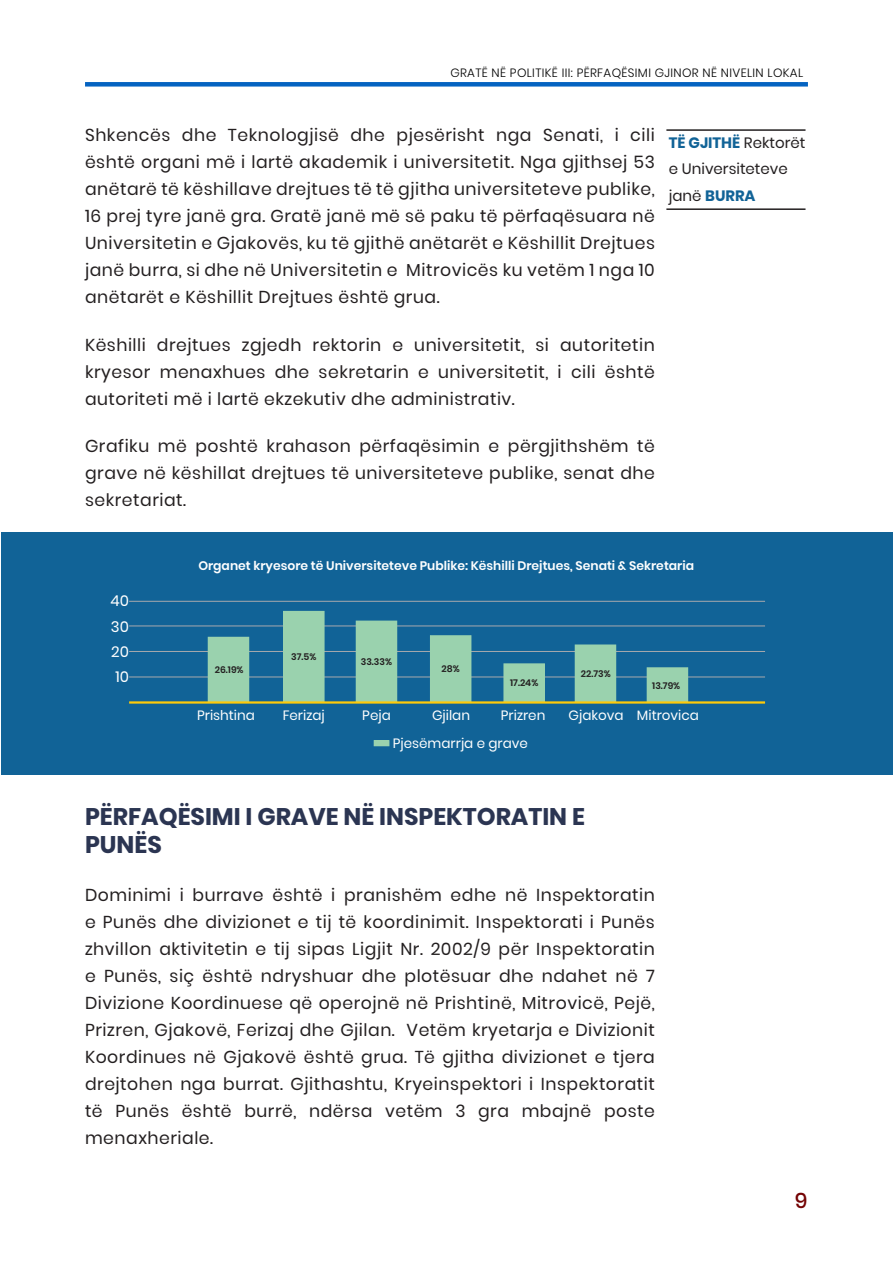
<style>
.page{position:relative;width:893px;height:1263px;background:#fff}
.page>*{position:absolute;margin:0;border:0;box-sizing:border-box;transform-origin:0 0}
.Heading_1{font:700 24px/28.8px "Poppins";color:#2b3552}
.t1{font:500 21px "Poppins";color:#740304}
.t2{font:17.25px/27px "Poppins";letter-spacing:.03em;color:#231f20;text-align:justify}
.t3{font:15px/26.4px "Poppins";color:#231f20}
.t4{font:15px "Poppins";color:#fff}
.t5{font:13.5px "Poppins";color:#fff}
.t6{font:600 12.45px "Poppins";color:#fff}
.t7{font:300 12px "Poppins";letter-spacing:.03em;color:#000}
.t8{font:600 9.3px "Poppins";color:#231f20}
.s1{font-weight:700;color:#116397}
</style>
<div class="page">
<div style="left:85px;top:82px;width:723px;height:5px;background:#0563c1"></div>
<hr style="left:666px;top:129px;width:139px;height:2px;background:#231f20">
<hr style="left:666px;top:208px;width:139px;height:2px;background:#231f20">
<div style="left:1px;top:533px;width:891px;height:242px;background:#116397"></div>
<hr style="left:129px;top:677px;width:636px;height:1px;background:#a8a9ad">
<hr style="left:129px;top:651px;width:636px;height:1px;background:#a8a9ad">
<hr style="left:129px;top:626px;width:636px;height:1px;background:#a8a9ad">
<hr style="left:129px;top:601px;width:636px;height:1px;background:#a8a9ad">
<div style="left:208px;top:637px;width:41px;height:65px;background:#9ad2ae"></div>
<div style="left:284px;top:611px;width:40px;height:91px;background:#9ad2ae"></div>
<div style="left:283px;top:611px;width:41px;height:92px;border:1px solid #9ad2ae"></div>
<div style="left:356px;top:621px;width:41px;height:81px;background:#9ad2ae"></div>
<div style="left:430px;top:636px;width:41px;height:66px;background:#9ad2ae"></div>
<div style="left:430px;top:635px;width:41px;height:68px;border:1px solid #9ad2ae"></div>
<div style="left:504px;top:664px;width:40px;height:38px;background:#9ad2ae"></div>
<div style="left:504px;top:663px;width:41px;height:40px;border:1px solid #9ad2ae"></div>
<div style="left:575px;top:645px;width:41px;height:57px;background:#9ad2ae"></div>
<div style="left:647px;top:668px;width:41px;height:34px;background:#9ad2ae"></div>
<div style="left:647px;top:667px;width:41px;height:36px;border:1px solid #9ad2ae"></div>
<hr style="left:129px;top:701px;width:636px;height:3px;background:#feca0a">
<div style="left:374px;top:741px;width:15px;height:5px;background:#9ad2ae"></div>
<div style="left:374px;top:740px;width:15px;height:6px;border:1px solid #9ad2ae"></div>
<p class="t7" style="left:450px;top:65px;width:354px">GRATË NË POLITIKË III: PËRFAQËSIMI GJINOR NË NIVELIN LOKAL</p>
<p class="t2" style="left:85px;top:122px;width:571px">Shkencës dhe Teknologjisë dhe pjesërisht nga Senati, i cili është organi më i lartë akademik i universitetit. Nga gjithsej 53 anëtarë të këshillave drejtues të të gjitha universiteteve publike, 16 prej tyre janë gra. Gratë janë më së paku të përfaqësuara në Universitetin e Gjakovës, ku të gjithë anëtarët e Këshillit Drejtues janë burra, si dhe në Universitetin e Mitrovicës ku vetëm 1 nga 10 anëtarët e Këshillit Drejtues është grua.</p>
<p class="t2" style="left:85px;top:331px;width:571px">Këshilli drejtues zgjedh rektorin e universitetit, si autoritetin kryesor menaxhues dhe sekretarin e universitetit, i cili është autoriteti më i lartë ekzekutiv dhe administrativ.</p>
<p class="t2" style="left:85px;top:433px;width:571px">Grafiku më poshtë krahason përfaqësimin e përgjithshëm të grave në këshillat drejtues të universiteteve publike, senat dhe sekretariat.</p>
<p class="t3" style="left:669px;top:129px;width:138px"><span class="s1">TË GJITHË</span> Rektorët e Universiteteve janë <span class="s1">BURRA</span></p>
<p class="t4" style="left:110px;top:592px;width:20px">40</p>
<p class="t4" style="left:111px;top:618px;width:20px">30</p>
<p class="t4" style="left:111px;top:643px;width:19px">20</p>
<p class="t4" style="left:116px;top:668px;width:15px">10</p>
<p class="t6" style="left:198px;top:559px;width:497px">Organet kryesore të Universiteteve Publike: Këshilli Drejtues, Senati &amp; Sekretaria</p>
<p class="t8" style="left:215px;top:664px;width:30px">26.19%</p>
<p class="t8" style="left:291px;top:652px;width:27px">37.5%</p>
<p class="t8" style="left:361px;top:656px;width:33px">33.33%</p>
<p class="t8" style="left:442px;top:664px;width:20px">28%</p>
<p class="t8" style="left:510px;top:678px;width:30px">17.24%</p>
<p class="t8" style="left:581px;top:668px;width:31px">22.73%</p>
<p class="t8" style="left:652px;top:680px;width:29px">13.79%</p>
<p class="t5" style="left:197px;top:708px;width:59px">Prishtina</p>
<p class="t5" style="left:283px;top:708px;width:44px">Ferizaj</p>
<p class="t5" style="left:362px;top:708px;width:30px">Peja</p>
<p class="t5" style="left:432px;top:708px;width:39px">Gjilan</p>
<p class="t5" style="left:501px;top:708px;width:46px">Prizren</p>
<p class="t5" style="left:569px;top:708px;width:132px">Gjakova Mitrovica</p>
<p class="t5" style="left:393px;top:736px;width:137px">Pjesëmarrja e grave</p>
<p class="Heading_1" style="left:85px;top:802px;width:501px">PËRFAQËSIMI I GRAVE NË INSPEKTORATIN E<br>PUNËS</p>
<p class="t2" style="left:85px;top:881px;width:571px">Dominimi i burrave është i pranishëm edhe në Inspektoratin e Punës dhe divizionet e tij të koordinimit. Inspektorati i Punës zhvillon aktivitetin e tij sipas Ligjit Nr. 2002/9 për Inspektoratin e Punës, siç është ndryshuar dhe plotësuar dhe ndahet në 7<br>Divizione Koordinuese që operojnë në Prishtinë, Mitrovicë, Pejë, Prizren, Gjakovë, Ferizaj dhe Gjilan. Vetëm kryetarja e Divizionit Koordinues në Gjakovë është grua. Të gjitha divizionet e tjera drejtohen nga burrat. Gjithashtu, Kryeinspektori i Inspektoratit të Punës është burrë, ndërsa vetëm 3 gra mbajnë poste menaxheriale.</p>
<p class="t1" style="left:795px;top:1188px;width:14px">9</p>
</div>
